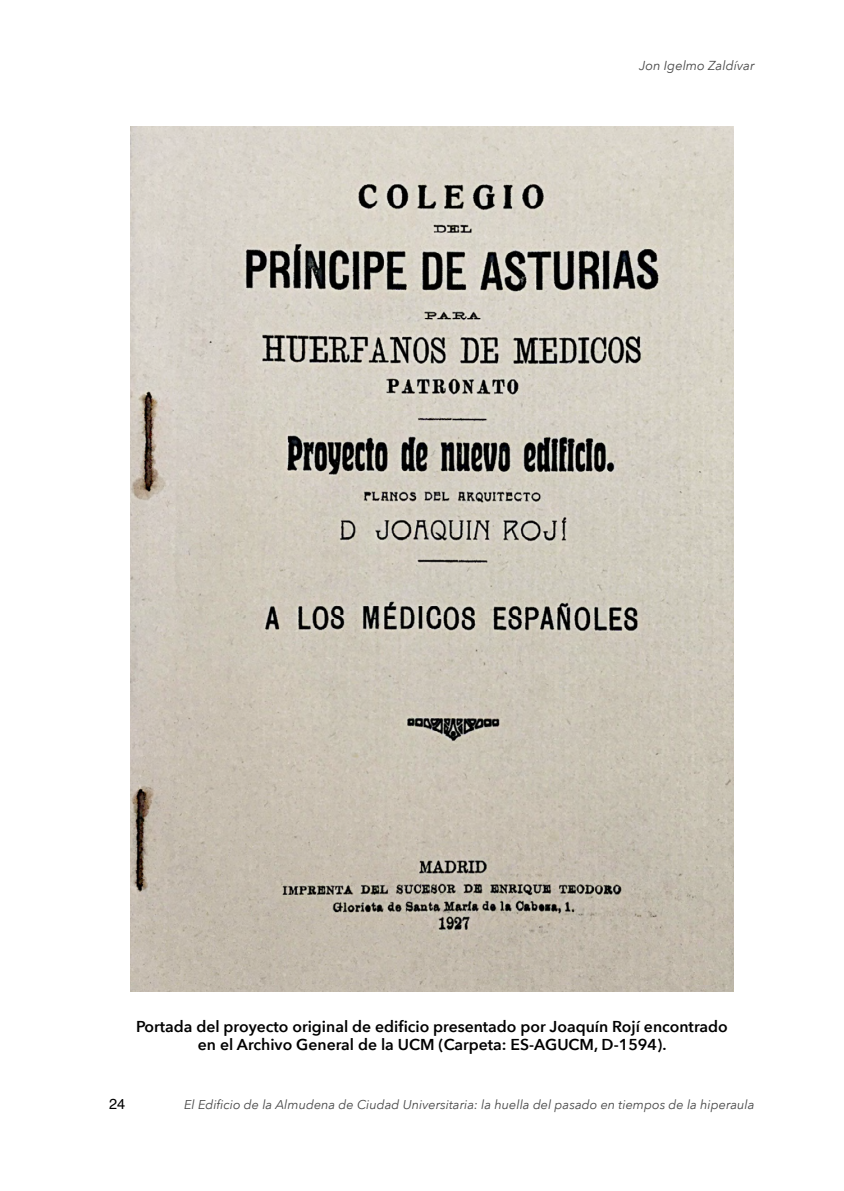
<style>
.page{position:relative;width:844px;height:1191px;background:#fff}
.page>*{position:absolute;margin:0;border:0;box-sizing:border-box;transform-origin:0 0}
.t1{font:600 15.75px/18.9px "Avenir Next";color:#000;text-align:center}
.t2{font:14.53px "Helvetica";color:#000}
.t3{font:italic 12.95px "Avenir Next";color:#474747}
.t4{font:italic 12.78px "Avenir Next";color:#474747}
</style>
<div class="page">
<img style="left:130px;top:126px;width:603px;height:865px">
<p class="t3" style="left:639px;top:54px;width:117px">Jon Igelmo Zaldívar</p>
<p class="t1" style="left:136px;top:1016px;width:593px">Portada del proyecto original de edificio presentado por Joaquín Rojí encontrado en el Archivo General de la UCM (Carpeta: ES-AGUCM, D-1594).</p>
<p class="t2" style="left:109px;top:1092px;width:18px">24</p>
<p class="t4" style="left:184px;top:1094px;width:571px">El Edificio de la Almudena de Ciudad Universitaria: la huella del pasado en tiempos de la hiperaula</p>
</div>
